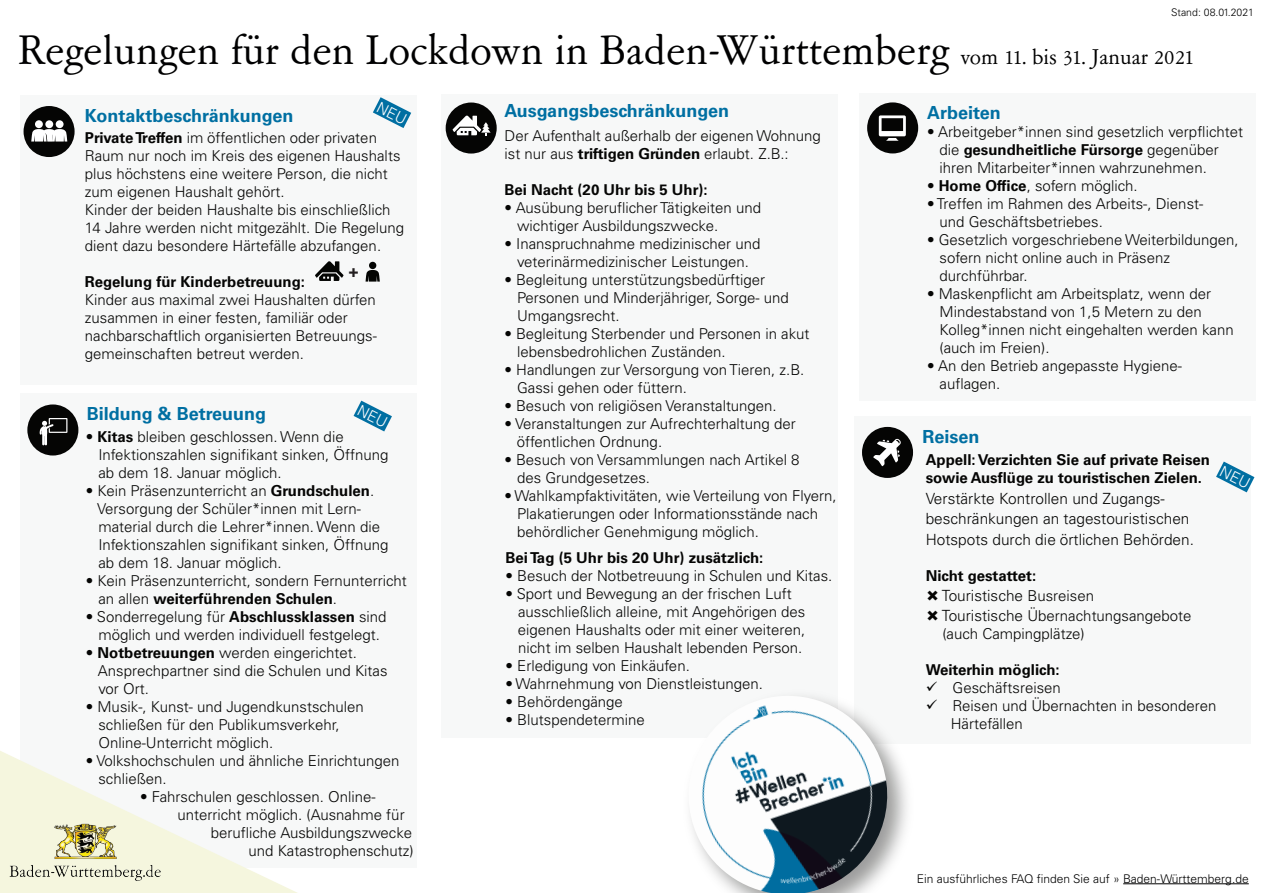
<style>
.page{position:relative;width:1263px;height:893px;background:#fff}
.page>*{position:absolute;margin:0;border:0;box-sizing:border-box;transform-origin:0 0}
.t1{font:46.5px "Garamont Amst SBOP Rom";color:#000001}
.t2{font:700 18px "Univers LT Pro 65";color:#006fa2}
.t3{font:700 16.5px "Univers LT Pro 65";color:#231f20}
.t4{font:300 15.45px/20.4px "Univers LT Pro 45";color:#050504}
.t5{font:300 15px/18px "Univers LT Pro 45";color:#050504}
.t6{font:700 15px/18px "Univers LT Pro 65";color:#050504}
.t7{font:300 12px "Univers LT Pro 45";color:#000001}
.t8{font:300 10.5px "Univers LT Pro 45";color:#000001}
.s1{font-size:24px}
.s2{font-family:"Univers LT Pro 65";font-weight:700}
.s3{font-family:"Univers LT Pro 45";font-weight:300}
.s4{font-size:15px}
.s5{font-size:15.45px}
</style>
<div class="page">
<hr style="left:1123px;top:883px;width:126px;height:1px;background:#000001">
<div style="left:20px;top:96px;width:396px;height:289px;background:#f7f8f8"></div>
<div style="left:24px;top:106px;width:51px;height:51px;background:#050504;border-radius:50%"></div>
<svg style="left:31px;top:120px;width:36px;height:22px"></svg>
<svg style="left:315px;top:261px;width:28px;height:20px"></svg>
<div style="left:369px;top:262px;width:7px;height:7px;background:#040503;border-radius:50%"></div>
<svg style="left:366px;top:270px;width:14px;height:12px"></svg>
<div style="left:441px;top:94px;width:397px;height:643px;background:#f7f8f8"></div>
<div style="left:446px;top:103px;width:51px;height:51px;background:#050504;border-radius:50%"></div>
<svg style="left:453px;top:116px;width:38px;height:20px"></svg>
<div style="left:858px;top:93px;width:397px;height:307px;background:#f7f8f8"></div>
<div style="left:867px;top:102px;width:51px;height:51px;background:#050504;border-radius:50%"></div>
<svg style="left:879px;top:115px;width:27px;height:26px"></svg>
<div style="left:854px;top:416px;width:397px;height:327px;background:#f7f8f8"></div>
<div style="left:862px;top:427px;width:51px;height:51px;background:#050504;border-radius:50%"></div>
<svg style="left:873px;top:439px;width:28px;height:27px"></svg>
<div style="left:20px;top:393px;width:396px;height:475px;background:#f7f8f8"></div>
<div style="left:27px;top:404px;width:51px;height:51px;background:#050504;border-radius:50%"></div>
<svg style="left:39px;top:418px;width:28px;height:27px"></svg>
<svg style="left:0;top:751px;width:297px;height:142px"></svg>
<img style="left:6px;top:822px;width:157px;height:61px">
<img style="left:677px;top:696px;width:222px;height:197px">
<svg style="left:373px;top:97px;width:38px;height:31px"></svg>
<svg style="left:1216px;top:462px;width:38px;height:30px"></svg>
<svg style="left:354px;top:401px;width:38px;height:30px"></svg>
<p class="t8" style="left:1171px;top:6px;width:84px">Stand: 08.01.2021</p>
<h1 class="t1" style="left:18px;top:27px;width:1178px">Regelungen für den Lockdown in Baden-Württemberg <span class="s1">vom 11. bis 31. Januar 2021</span></h1>
<p class="t2" style="left:85px;top:103px;width:210px">Kontaktbeschränkungen</p>
<p class="t5" style="left:85px;top:128px;width:321px"><span class="s2">Private Treffen</span> im öffentlichen oder privaten Raum nur noch im Kreis des eigenen Haushalts plus höchstens eine weitere Person, die nicht zum eigenen Haushalt gehört.<br>Kinder der beiden Haushalte bis einschließlich 14 Jahre werden nicht mitgezählt. Die Regelung dient dazu besondere Härtefälle abzufangen.</p>
<p class="t6" style="left:85px;top:271px;width:222px">Regelung für Kinderbetreuung:</p>
<p class="t5" style="left:85px;top:290px;width:294px">Kinder aus maximal zwei Haushalten dürfen zusammen in einer festen, familiär oder nachbarschaftlich organisierten Betreuungs&shy;gemeinschaften betreut werden.</p>
<p class="t3" style="left:349px;top:260px;width:11px">+</p>
<p class="t2" style="left:87px;top:401px;width:181px">Bildung &amp; Betreuung</p>
<p class="t5" style="left:98px;top:427px;width:292px;text-indent:-13px">• <span class="s2">Kitas</span> bleiben geschlossen. Wenn die<br>Infektionszahlen signifikant sinken, Öffnung ab dem 18. Januar möglich.</p>
<p class="t5" style="left:97px;top:481px;width:293px;text-indent:-11px">• Kein Präsenzunterricht an <span class="s2">Grundschulen</span>.<br>Versorgung der Schüler*innen mit Lern&shy;material durch die Lehrer*innen. Wenn die Infektionszahlen signifikant sinken, Öffnung ab dem 18. Januar möglich.</p>
<p class="t5" style="left:86px;top:571px;width:323px">• Kein Präsenzunterricht, sondern Fernunterricht</p>
<p class="t6" style="left:98px;top:589px;width:240px"><span class="s3">an allen</span> weiterführenden Schulen<span class="s3">.</span></p>
<p class="t5" style="left:86px;top:607px;width:302px;text-align:center">• Sonderregelung für <span class="s2">Abschlussklassen</span> sind möglich und werden individuell festgelegt.</p>
<p class="t5" style="left:98px;top:643px;width:291px;text-indent:-12px">• <span class="s2">Notbetreuungen</span> werden eingerichtet.<br>Ansprechpartner sind die Schulen und Kitas vor Ort.</p>
<p class="t5" style="left:98px;top:697px;width:267px;text-indent:-13px">• Musik-, Kunst- und Jugendkunstschulen schließen für den Publikumsverkehr,<br>Online-Unterricht möglich.</p>
<p class="t5" style="left:98px;top:751px;width:303px;text-indent:-13px">• Volkshochschulen und ähnliche Einrichtungen schließen.</p>
<p class="t5" style="left:140px;top:787px;width:237px">• Fahrschulen geschlossen. Online-</p>
<p class="t5" style="left:178px;top:805px;width:229px">unterricht möglich. (Ausnahme für</p>
<p class="t5" style="left:211px;top:823px;width:203px">berufliche Ausbildungszwecke</p>
<p class="t5" style="left:248px;top:841px;width:167px">und Katastrophenschutz)</p>
<p class="t2" style="left:505px;top:98px;width:226px">Ausgangsbeschränkungen</p>
<p class="t5" style="left:505px;top:127px;width:318px">Der Aufenthalt außerhalb der eigenen Wohnung ist nur aus <span class="s2">triftigen Gründen</span> erlaubt. Z.B.:</p>
<p class="t6" style="left:505px;top:180px;width:205px">Bei Nacht (20 Uhr bis 5 Uhr):</p>
<p class="t5" style="left:517px;top:199px;width:246px;text-indent:-13px">• Ausübung beruflicher Tätigkeiten und wichtiger Ausbildungszwecke.</p>
<p class="t5" style="left:505px;top:235px;width:257px;text-align:center">• Inanspruchnahme medizinischer und veterinärmedizinischer Leistungen.</p>
<p class="t5" style="left:517px;top:271px;width:273px;text-indent:-13px">• Begleitung unterstützungsbedürftiger<br>Personen und Minderjähriger, Sorge- und<br>Umgangsrecht.</p>
<p class="t5" style="left:517px;top:325px;width:294px;text-indent:-13px">• Begleitung Sterbender und Personen in akut lebensbedrohlichen Zuständen.</p>
<p class="t5" style="left:517px;top:361px;width:289px;text-indent:-13px">• Handlungen zur Versorgung von Tieren, z.B.<br>Gassi gehen oder füttern.</p>
<p class="t5" style="left:505px;top:397px;width:274px">• Besuch von religiösen Veranstaltungen.</p>
<p class="t5" style="left:517px;top:415px;width:280px;text-indent:-12px">• Veranstaltungen zur Aufrechterhaltung der öffentlichen Ordnung.</p>
<p class="t5" style="left:517px;top:451px;width:284px;text-indent:-13px">• Besuch von Versammlungen nach Artikel 8 des Grundgesetzes.</p>
<p class="t5" style="left:517px;top:487px;width:321px;text-indent:-13px">• Wahlkampfaktivitäten, wie Verteilung von Flyern,<br>Plakatierungen oder Informationsstände nach behördlicher Genehmigung möglich.</p>
<p class="t6" style="left:506px;top:548px;width:259px">Bei Tag (5 Uhr bis 20 Uhr) zusätzlich:</p>
<p class="t5" style="left:506px;top:566px;width:328px">• Besuch der Notbetreuung in Schulen und Kitas.</p>
<p class="t5" style="left:518px;top:584px;width:289px;text-indent:-12px">• Sport und Bewegung an der frischen Luft ausschließlich alleine, mit Angehörigen des eigenen Haushalts oder mit einer weiteren, nicht im selben Haushalt lebenden Person.</p>
<p class="t5" style="left:506px;top:656px;width:186px">• Erledigung von Einkäufen.</p>
<p class="t5" style="left:506px;top:674px;width:259px">• Wahrnehmung von Dienstleistungen.</p>
<p class="t5" style="left:506px;top:692px;width:119px">• Behördengänge</p>
<p class="t5" style="left:506px;top:710px;width:141px">• Blutspendetermine</p>
<p class="t2" style="left:927px;top:99px;width:75px">Arbeiten</p>
<p class="t5" style="left:927px;top:122px;width:318px">• Arbeitgeber*innen sind gesetzlich verpflichtet</p>
<p class="t6" style="left:939px;top:140px;width:281px"><span class="s3">die</span> gesundheitliche Fürsorge <span class="s3">gegenüber</span></p>
<p class="t5" style="left:939px;top:158px;width:269px">ihren Mitarbeiter*innen wahrzunehmen.</p>
<p class="t5" style="left:927px;top:176px;width:212px">• <span class="s2">Home Office</span>, sofern möglich.</p>
<p class="t5" style="left:939px;top:194px;width:265px;text-indent:-13px">• Treffen im Rahmen des Arbeits-, Dienst&shy;und Geschäftsbetriebes.</p>
<p class="t5" style="left:939px;top:230px;width:301px;text-indent:-13px">• Gesetzlich vorgeschriebene Weiterbildungen, sofern nicht online auch in Präsenz durchführbar.</p>
<p class="t5" style="left:939px;top:284px;width:296px;text-indent:-13px">• Maskenpflicht am Arbeitsplatz, wenn der Mindestabstand von 1,5 Metern zu den Kolleg*innen nicht eingehalten werden kann (auch im Freien).</p>
<p class="t5" style="left:939px;top:356px;width:244px;text-indent:-13px">• An den Betrieb angepasste Hygiene&shy;auflagen.</p>
<p class="t2" style="left:922px;top:424px;width:59px">Reisen</p>
<p class="t6" style="left:926px;top:450px;width:286px">Appell: Verzichten Sie auf private Reisen sowie Ausflüge zu touristischen Zielen.</p>
<p class="t4" style="left:926px;top:488px;width:270px">Verstärkte Kontrollen und Zugangs&shy;beschränkungen an tagestouristischen<br>Hotspots durch die örtlichen Behörden.</p>
<p class="t6" style="left:926px;top:566px;width:112px">Nicht gestattet:</p>
<p class="t4" style="left:942px;top:585px;width:154px">Touristische <span class="s4">Busreisen</span></p>
<p class="t5" style="left:942px;top:607px;width:251px"><span class="s5">Touristische</span> Übernachtungsangebote (auch Campingplätze)</p>
<p class="t6" style="left:926px;top:660px;width:136px">Weiterhin möglich:</p>
<p class="t5" style="left:926px;top:679px;width:137px">✓ Geschäftsreisen</p>
<p class="t5" style="left:951px;top:697px;width:267px;text-indent:-25px">✓ Reisen und Übernachten in besonderen<br>Härtefällen</p>
<p class="t7" style="left:917px;top:870px;width:333px">Ein ausführliches FAQ finden Sie auf » Baden-Württemberg.de</p>
</div>
